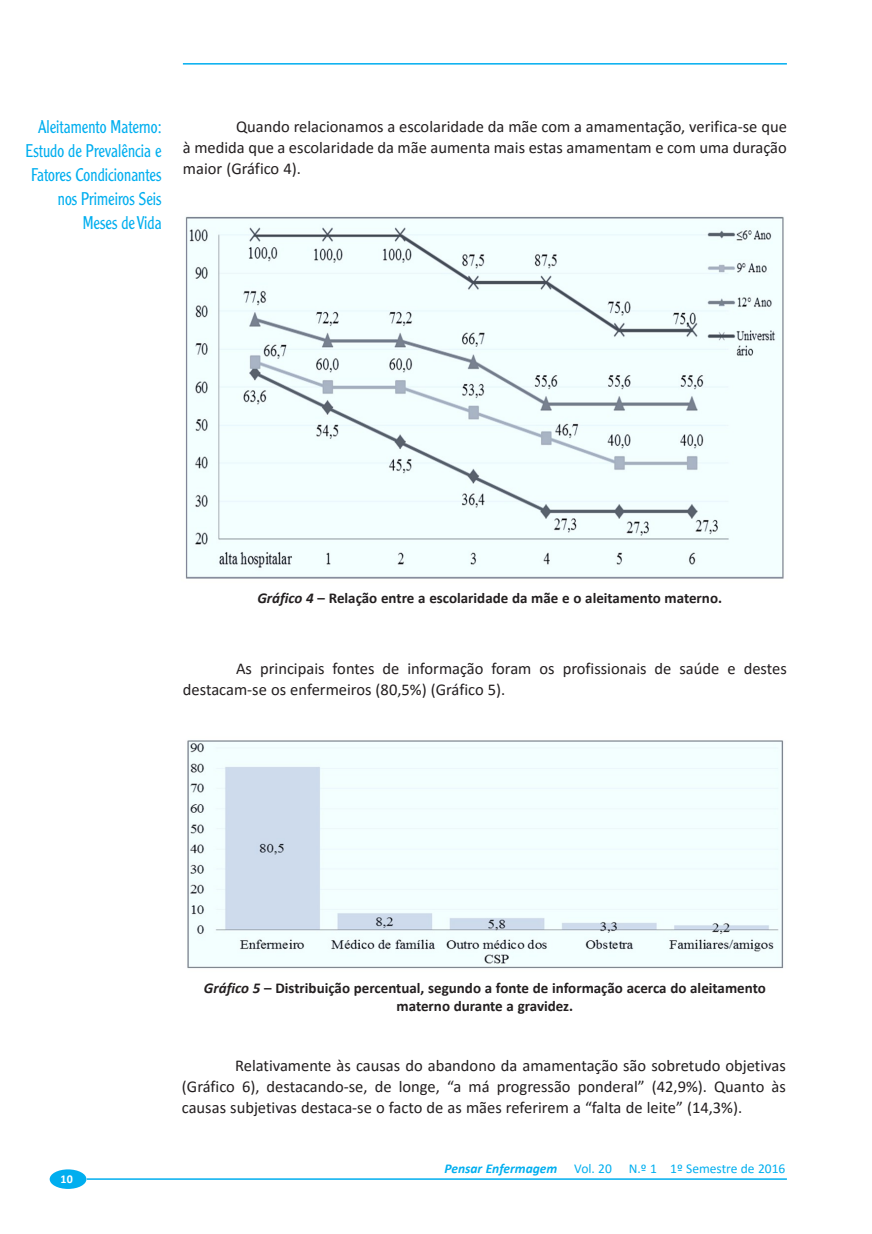
<style>
.page{position:relative;width:872px;height:1234px;background:#fff}
.page>*{position:absolute;margin:0;border:0;box-sizing:border-box;transform-origin:0 0}
.PE-Lateral_Esq{font:300 18px/24px "Clearface Gothic LH";color:#00aeef;text-align:right;scale:.9 1}
.PE-Corpo_de_texto{font:16.5px/21px "Calibri";color:#231f20;text-align:justify}
.PE-Legenda_grafico{font:700 15px/18px "Calibri";color:#231f20;text-align:center}
.t1{font:13.5px "Calibri";color:#00aeef}
.t2{font:700 12px "Calibri";color:#fff}
.s1{font-style:italic}
.s2{font-weight:700;font-style:italic}
</style>
<div class="page">
<hr style="left:183px;top:63px;width:604px;height:2px;background:#00aeef">
<hr style="left:87px;top:1177px;width:700px;height:2px;background:#00aeef">
<div style="left:50px;top:1169px;width:36px;height:19px;background:#00aeef;border-radius:50%"></div>
<img style="left:185px;top:216px;width:599px;height:363px">
<img style="left:187px;top:740px;width:597px;height:229px">
<p class="PE-Lateral_Esq" style="left:26px;top:115px;width:153px">Aleitamento Materno:<br>Estudo de Prevalência e<br>Fatores Condicionantes nos Primeiros Seis<br>Meses de Vida</p>
<p class="PE-Corpo_de_texto" style="left:183px;top:115px;width:605px;text-indent:53px">Quando relacionamos a escolaridade da mãe com a amamentação, verifica-se que à medida que a escolaridade da mãe aumenta mais estas amamentam e com uma duração maior (Gráfico 4).</p>
<p class="PE-Legenda_grafico" style="left:257px;top:589px;width:466px"><span class="s1">Gráfico 4</span> – Relação entre a escolaridade da mãe e o aleitamento materno.</p>
<p class="PE-Corpo_de_texto" style="left:183px;top:657px;width:605px;text-indent:53px">As principais fontes de informação foram os profissionais de saúde e destes destacam-se os enfermeiros (80,5%) (Gráfico 5).</p>
<p class="t2" style="left:61px;top:1169px;width:14px">10</p>
<p class="PE-Legenda_grafico" style="left:204px;top:977px;width:563px"><span class="s1">Gráfico 5</span> – Distribuição percentual, segundo a fonte de informação acerca do aleitamento materno durante a gravidez.</p>
<p class="PE-Corpo_de_texto" style="left:182px;top:1053px;width:605px;text-indent:53px">Relativamente às causas do abandono da amamentação são sobretudo objetivas (Gráfico 6), destacando-se, de longe, “a má progressão ponderal” (42,9%). Quanto às causas subjetivas destaca-se o facto de as mães referirem a “falta de leite” (14,3%).</p>
<p class="t1" style="left:444px;top:1159px;width:342px"><span class="s2">Pensar Enfermagem</span> Vol. 20 N.º 1 1º Semestre de 2016</p>
</div>
